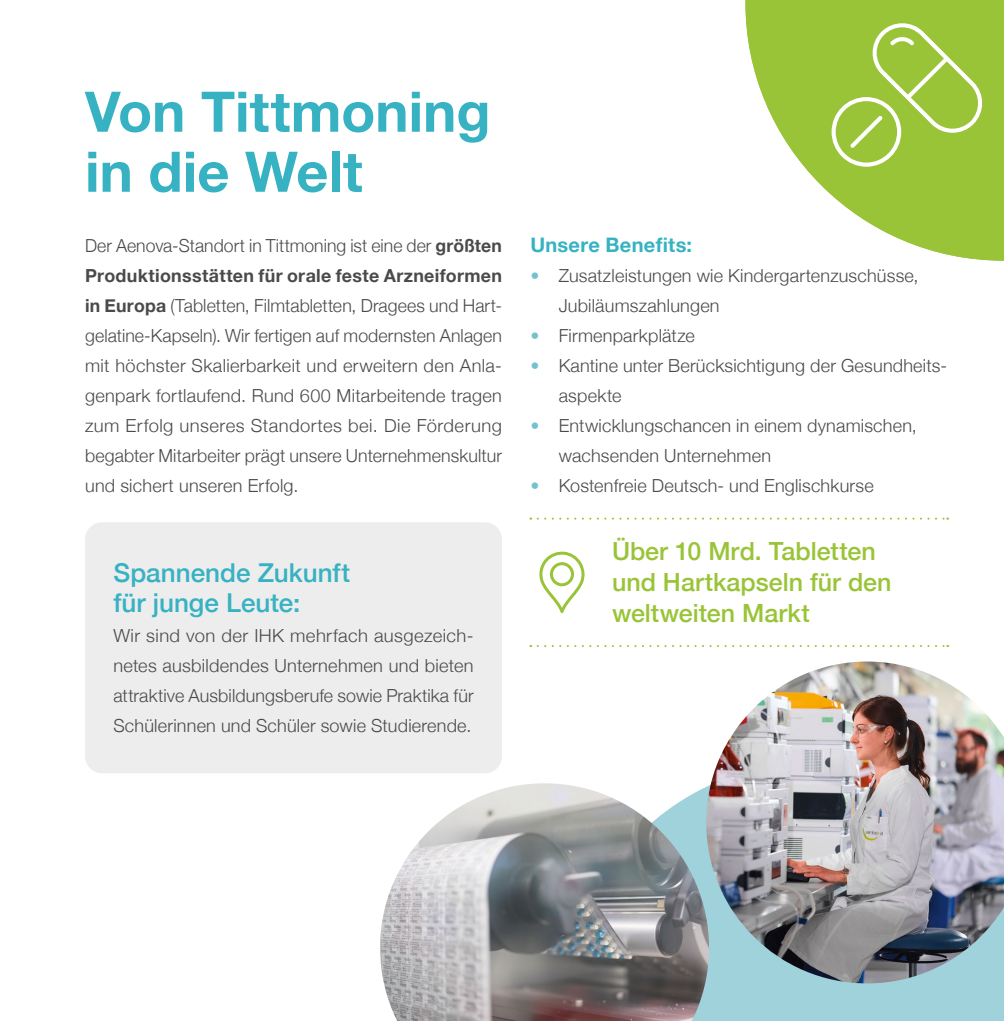
<style>
.page{position:relative;width:1004px;height:1021px;background:#fff}
.page>*{position:absolute;margin:0;border:0;box-sizing:border-box;transform-origin:0 0}
.t1{font:700 56px/60px "Helvetica Neue";color:#36b2c2}
.t2{font:500 26px/30px "Helvetica Neue";color:#36b2c2}
.t3{font:500 25px/31px "Helvetica Neue";color:#9ac437}
.t4{font:700 20px "Helvetica Neue";letter-spacing:.015em;color:#36b2c2}
.t5{font:300 18px/30px "Helvetica Neue";letter-spacing:.01em;color:#4a4a49}
.s1{font-weight:700}
.s2{color:#75c2cf}
</style>
<div class="page">
<div style="left:709px;top:983px;width:294px;height:37px;background:#9fd2db"></div>
<svg style="left:745px;top:0;width:258px;height:261px;fill:#9ac437"></svg>
<div style="left:85px;top:522px;width:417px;height:251px;background:#ededed;border-radius:17px"></div>
<img style="left:380px;top:783px;width:329px;height:237px">
<svg style="left:537px;top:517px;width:411px;height:2px"></svg>
<svg style="left:537px;top:645px;width:411px;height:2px"></svg>
<svg style="left:539px;top:551px;width:46px;height:62px"></svg>
<svg style="left:831px;top:20px;width:154px;height:147px"></svg>
<img style="left:706px;top:661px;width:297px;height:322px">
<h1 class="t1" style="left:85px;top:83px;width:407px">Von Tittmoning in die Welt</h1>
<p class="t5" style="left:85px;top:229px;width:418px;text-align:justify">Der Aenova-Standort in Tittmoning ist eine der <span class="s1">größten Produktionsstätten für orale feste Arzneiformen in Europa</span> (Tabletten, Filmtabletten, Dragees und Hart&shy;gelatine-Kapseln). Wir fertigen auf modernsten Anlagen mit höchster Skalierbarkeit und erweitern den Anla&shy;genpark fortlaufend. Rund 600 Mitarbeitende tragen zum Erfolg unseres Standortes bei. Die Förderung begabter Mitarbeiter prägt unsere Unternehmenskultur und sichert unseren Erfolg.</p>
<p class="t4" style="left:530px;top:229px;width:163px">Unsere Benefits:</p>
<p class="t5" style="left:558px;top:259px;width:361px;text-indent:-28px"><span class="s2">•</span> Zusatzleistungen wie Kindergartenzuschüsse,<br>Jubiläumszahlungen</p>
<p class="t5" style="left:530px;top:319px;width:166px"><span class="s2">•</span> Firmenparkplätze</p>
<p class="t5" style="left:558px;top:349px;width:390px;text-indent:-28px"><span class="s2">•</span> Kantine unter Berücksichtigung der Gesundheits&shy;aspekte</p>
<p class="t5" style="left:558px;top:409px;width:360px;text-indent:-28px"><span class="s2">•</span> Entwicklungschancen in einem dynamischen, wachsenden Unternehmen</p>
<p class="t5" style="left:530px;top:469px;width:345px"><span class="s2">•</span> Kostenfreie Deutsch- und Englischkurse</p>
<h2 class="t2" style="left:113px;top:556px;width:238px">Spannende Zukunft für junge Leute:</h2>
<p class="t5" style="left:113px;top:619px;width:362px;text-align:justify">Wir sind von der IHK mehrfach ausgezeich&shy;netes ausbildendes Unternehmen und bieten attraktive Ausbildungsberufe sowie Praktika für Schülerinnen und Schüler sowie Studierende.</p>
<h3 class="t3" style="left:612px;top:534px;width:281px">Über 10 Mrd. Tabletten und Hartkapseln für den weltweiten Markt</h3>
</div>
